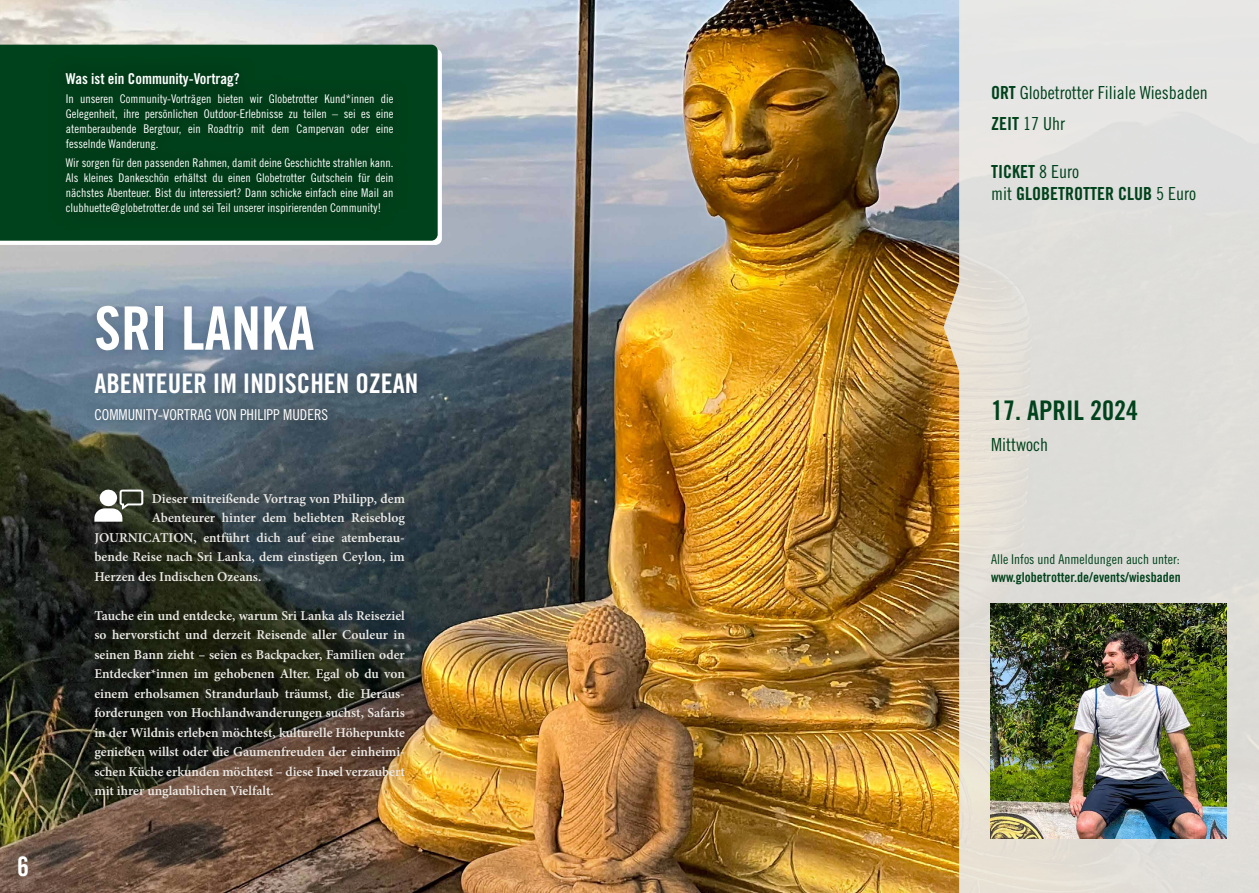
<style>
.page{position:relative;width:1259px;height:893px;background:#fff}
.page>*{position:absolute;margin:0;border:0;box-sizing:border-box;transform-origin:0 0}
.t1{font:60px "Trade Gothic LT Pro Bd Cn 20";color:#fff}
.t2{font:27px "Trade Gothic LT Pro Bd Cn 20";color:#fff}
.t3{font:27px "Trade Gothic LT Pro Bd Cn 20";color:#00421b}
.t4{font:18px/31px "Trade Gothic LT Pro Cn 18";color:#00421b}
.t5{font:18px/22.5px "Trade Gothic LT Pro Bd Cn 20";color:#00421b}
.t6{font:15px "Trade Gothic LT Pro Cn 18";color:#fff}
.t7{font:15px "Trade Gothic LT Pro Bd Cn 20";color:#fff}
.t8{font:600 13.5px/19.5px "Minion Pro";color:#eceae6;text-align:justify}
.t9{font:13.5px "Trade Gothic LT Pro Bd Cn 20";color:#00421b}
.t10{font:13.5px "Trade Gothic LT Pro Cn 18";color:#00421b}
.t11{font:12px/15px "Trade Gothic LT Pro Cn 18";color:#fff;text-align:justify}
.s1{font-family:"Trade Gothic LT Pro Bd Cn 20"}
.s2{font-family:"Trade Gothic LT Pro Cn 18"}
</style>
<div class="page">
<img style="left:0;top:0;width:943px;height:532px">
<svg style="left:0;top:49px;width:442px;height:196px"></svg>
<img style="left:0;top:532px;width:943px;height:361px">
<svg style="left:943px;top:0;width:316px;height:893px;background:#dddad2"></svg>
<div style="left:82px;top:293px;width:349px;height:141px;background:#000;opacity:.1"></div>
<img style="left:990px;top:604px;width:236px;height:235px">
<div style="left:77px;top:476px;width:345px;height:339px;background:#000;opacity:.6"></div>
<svg style="left:94px;top:489px;width:49px;height:33px"></svg>
<div style="left:0;top:45px;width:438px;height:196px;background:#00421b"></div>
<div style="left:48px;top:55px;width:362px;height:176px;background:#003d18"></div>
<h2 class="t2" style="left:17px;top:850px;width:13px">6</h2>
<p class="t7" style="left:66px;top:69px;width:175px">Was ist ein Community-Vortrag?</p>
<p class="t11" style="left:66px;top:91px;width:329px">In unseren Community-Vorträgen bieten wir Globetrotter Kund*innen die Gelegenheit, ihre persönlichen Outdoor-Erlebnisse zu teilen – sei es eine atemberaubende Bergtour, ein Roadtrip mit dem Campervan oder eine fesselnde Wanderung.</p>
<p class="t11" style="left:66px;top:155px;width:329px">Wir sorgen für den passenden Rahmen, damit deine Geschichte strahlen kann.<br>Als kleines Dankeschön erhältst du einen Globetrotter Gutschein für dein nächstes Abenteuer. Bist du interessiert? Dann schicke einfach eine Mail an clubhuette@globetrotter.de und sei Teil unserer inspirierenden Community!</p>
<h1 class="t1" style="left:94px;top:292px;width:221px">SRI LANKA</h1>
<h2 class="t2" style="left:94px;top:367px;width:325px">ABENTEUER IM INDISCHEN OZEAN</h2>
<p class="t6" style="left:94px;top:406px;width:235px">COMMUNITY-VORTRAG VON PHILIPP MUDERS</p>
<p class="t8" style="left:152px;top:488px;width:255px">Dieser mitreißende Vortrag von Philipp, dem</p>
<p class="t8" style="left:152px;top:508px;width:255px">Abenteurer hinter dem beliebten Reiseblog</p>
<p class="t8" style="left:94px;top:527px;width:312px">JOURNICATION, entführt dich auf eine atemberau-</p>
<p class="t8" style="left:94px;top:547px;width:312px">bende Reise nach Sri Lanka, dem einstigen Ceylon, im</p>
<p class="t8" style="left:94px;top:566px;width:168px">Herzen des Indischen Ozeans.</p>
<p class="t8" style="left:94px;top:605px;width:312px">Tauche ein und entdecke, warum Sri Lanka als Reiseziel so hervorsticht und derzeit Reisende aller Couleur in seinen Bann zieht – seien es Backpacker, Familien oder Entdecker*innen im gehobenen Alter. Egal ob du von einem erholsamen Strandurlaub träumst, die Heraus&shy;forderungen von Hochlandwanderungen suchst, Safaris in der Wildnis erleben möchtest, kulturelle Höhepunkte genießen willst oder die Gaumenfreuden der einheimi&shy;schen Küche erkunden möchtest – diese Insel verzaubert mit ihrer unglaublichen Vielfalt.</p>
<h3 class="t4" style="left:991px;top:77px;width:218px"><span class="s1">ORT</span> Globetrotter Filiale Wiesbaden<br><span class="s1">ZEIT</span> 17 Uhr</h3>
<h3 class="t5" style="left:991px;top:160px;width:206px">TICKET <span class="s2">8 Euro<br>mit</span> GLOBETROTTER CLUB <span class="s2">5 Euro</span></h3>
<h2 class="t3" style="left:991px;top:394px;width:148px">17. APRIL 2024</h2>
<h3 class="t4" style="left:991px;top:429px;width:59px">Mittwoch</h3>
<p class="t10" style="left:991px;top:551px;width:190px">Alle Infos und Anmeldungen auch unter:</p>
<p class="t9" style="left:991px;top:569px;width:191px">www.globetrotter.de/events/wiesbaden</p>
</div>
